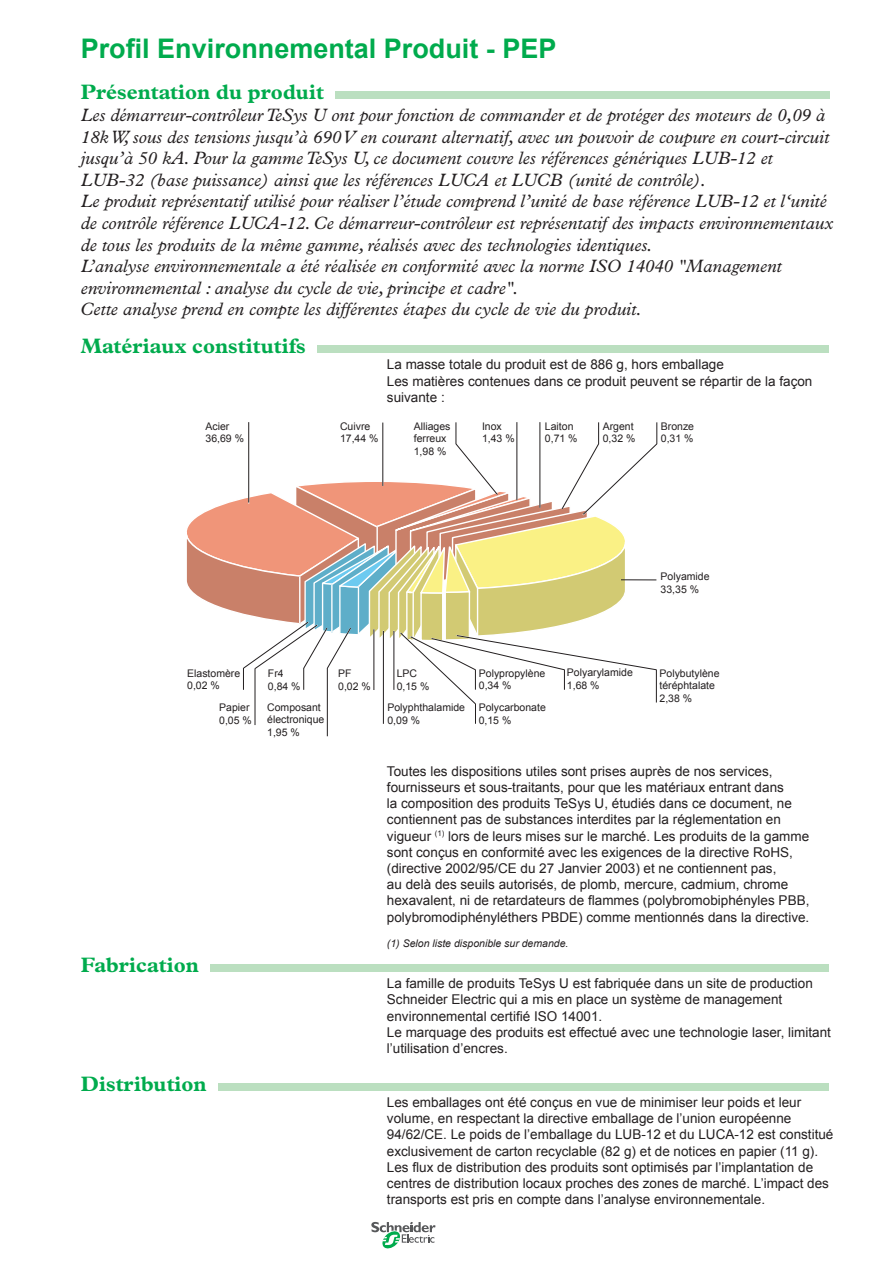
<style>
.page{position:relative;width:893px;height:1263px;background:#fff}
.page>*{position:absolute;margin:0;border:0;box-sizing:border-box;transform-origin:0 0}
.t1{font:700 27px "Arial";color:#00ab4d}
.t2{font:700 21px "Plantin";color:#00ab4d}
.t3{font:italic 18px/21.6px "Plantin";color:#231f20}
.t4{font:13.5px/16.2px "Arial";color:#231f20}
.t5{font:10.5px/12.6px "Arial";color:#231f20}
.t6{font:italic 10.5px "Arial";color:#231f20}
</style>
<div class="page">
<svg style="left:371px;top:1222px;width:65px;height:27px"></svg>
<div style="left:336px;top:91px;width:494px;height:8px;background:#bbdfc0"></div>
<div style="left:317px;top:345px;width:512px;height:8px;background:#bbdfc0"></div>
<hr style="left:327px;top:668px;width:1px;height:68px;background:#231f20">
<hr style="left:255px;top:668px;width:1px;height:57px;background:#231f20">
<svg style="left:186px;top:422px;width:472px;height:302px"></svg>
<hr style="left:656px;top:669px;width:1px;height:33px;background:#231f20">
<hr style="left:621px;top:579px;width:35px;height:1px;background:#231f20">
<div style="left:211px;top:964px;width:618px;height:8px;background:#bbdfc0"></div>
<div style="left:218px;top:1083px;width:611px;height:8px;background:#bbdfc0"></div>
<h1 class="t1" style="left:81px;top:31px;width:477px">Profil Environnemental Produit - PEP</h1>
<h2 class="t2" style="left:81px;top:80px;width:245px">Présentation du produit</h2>
<p class="t3" style="left:81px;top:104px;width:754px">Les démarreur-contrôleur TeSys U ont pour fonction de commander et de protéger des moteurs de 0,09 à 18kW, sous des tensions jusqu’à 690V en courant alternatif, avec un pouvoir de coupure en court‑circuit jusqu’à 50 kA. Pour la gamme TeSys U, ce document couvre les références génériques LUB-12 et LUB‑32 (base puissance) ainsi que les références LUCA et LUCB (unité de contrôle).<br>Le produit représentatif utilisé pour réaliser l’étude comprend l’unité de base référence LUB-12 et l‘unité de contrôle référence LUCA-12. Ce démarreur-contrôleur est représentatif des impacts environnementaux de tous les produits de la même gamme, réalisés avec des technologies identiques.<br>L’analyse environnementale a été réalisée en conformité avec la norme ISO 14040 "Management environnemental : analyse du cycle de vie, principe et cadre".<br>Cette analyse prend en compte les différentes étapes du cycle de vie du produit.</p>
<h2 class="t2" style="left:81px;top:334px;width:226px">Matériaux constitutifs</h2>
<p class="t4" style="left:387px;top:357px;width:427px">La masse totale du produit est de 886 g, hors emballage<br>Les matières contenues dans ce produit peuvent se répartir de la façon suivante :</p>
<p class="t5" style="left:545px;top:420px;width:34px">Laiton<br>0,71 %</p>
<p class="t5" style="left:661px;top:420px;width:35px">Bronze<br>0,31 %</p>
<p class="t5" style="left:340px;top:420px;width:40px">Cuivre<br>17,44 %</p>
<p class="t5" style="left:482px;top:420px;width:34px">Inox<br>1,43 %</p>
<p class="t5" style="left:603px;top:420px;width:34px">Argent<br>0,32 %</p>
<p class="t5" style="left:206px;top:420px;width:40px">Acier<br>36,69 %</p>
<p class="t5" style="left:414px;top:420px;width:38px">Alliages ferreux<br>1,98 %</p>
<p class="t5" style="left:661px;top:570px;width:51px">Polyamide<br>33,35 %</p>
<p class="t5" style="left:479px;top:667px;width:68px">Polypropylène<br>0,34 %</p>
<p class="t5" style="left:567px;top:667px;width:67px">Polyarylamide<br>1,68 %</p>
<p class="t5" style="left:187px;top:667px;width:55px">Elastomère<br>0,02 %</p>
<p class="t5" style="left:219px;top:701px;width:34px">Papier<br>0,05 %</p>
<p class="t5" style="left:387px;top:701px;width:79px">Polyphthalamide<br>0,09 %</p>
<p class="t5" style="left:479px;top:701px;width:69px">Polycarbonate<br>0,15 %</p>
<p class="t5" style="left:268px;top:667px;width:34px">Fr4<br>0,84 %</p>
<p class="t5" style="left:338px;top:667px;width:34px">PF<br>0,02 %</p>
<p class="t5" style="left:397px;top:667px;width:34px">LPC<br>0,15 %</p>
<p class="t5" style="left:267px;top:701px;width:59px">Composant électronique<br>1,95 %</p>
<p class="t5" style="left:659px;top:667px;width:62px">Polybutylène téréphtalate<br>2,38 %</p>
<h2 class="t2" style="left:81px;top:952px;width:120px">Fabrication</h2>
<h2 class="t2" style="left:81px;top:1071px;width:127px">Distribution</h2>
<p class="t4" style="left:387px;top:763px;width:424px">Toutes les dispositions utiles sont prises auprès de nos services, fournisseurs et sous-traitants, pour que les matériaux entrant dans<br>la composition des produits TeSys U, étudiés dans ce document, ne contiennent pas de substances interdites par la réglementation en vigueur <sup>(1)</sup> lors de leurs mises sur le marché. Les produits de la gamme sont conçus en conformité avec les exigences de la directive RoHS, (directive 2002/95/CE du 27 Janvier 2003) et ne contiennent pas,<br>au delà des seuils autorisés, de plomb, mercure, cadmium, chrome hexavalent, ni de retardateurs de flammes (polybromobiphényles PBB, polybromodiphényléthers PBDE) comme mentionnés dans la directive.</p>
<p class="t6" style="left:387px;top:936px;width:183px">(1) Selon liste disponible sur demande.</p>
<p class="t4" style="left:387px;top:975px;width:446px">La famille de produits TeSys U est fabriquée dans un site de production Schneider Electric qui a mis en place un système de management environnemental certifié ISO 14001.<br>Le marquage des produits est effectué avec une technologie laser, limitant l’utilisation d’encres.</p>
<p class="t4" style="left:387px;top:1094px;width:448px">Les emballages ont été conçus en vue de minimiser leur poids et leur volume, en respectant la directive emballage de l’union européenne 94/62/CE. Le poids de l’emballage du LUB-12 et du LUCA-12 est constitué exclusivement de carton recyclable (82 g) et de notices en papier (11 g).<br>Les flux de distribution des produits sont optimisés par l’implantation de centres de distribution locaux proches des zones de marché. L’impact des transports est pris en compte dans l’analyse environnementale.</p>
</div>
